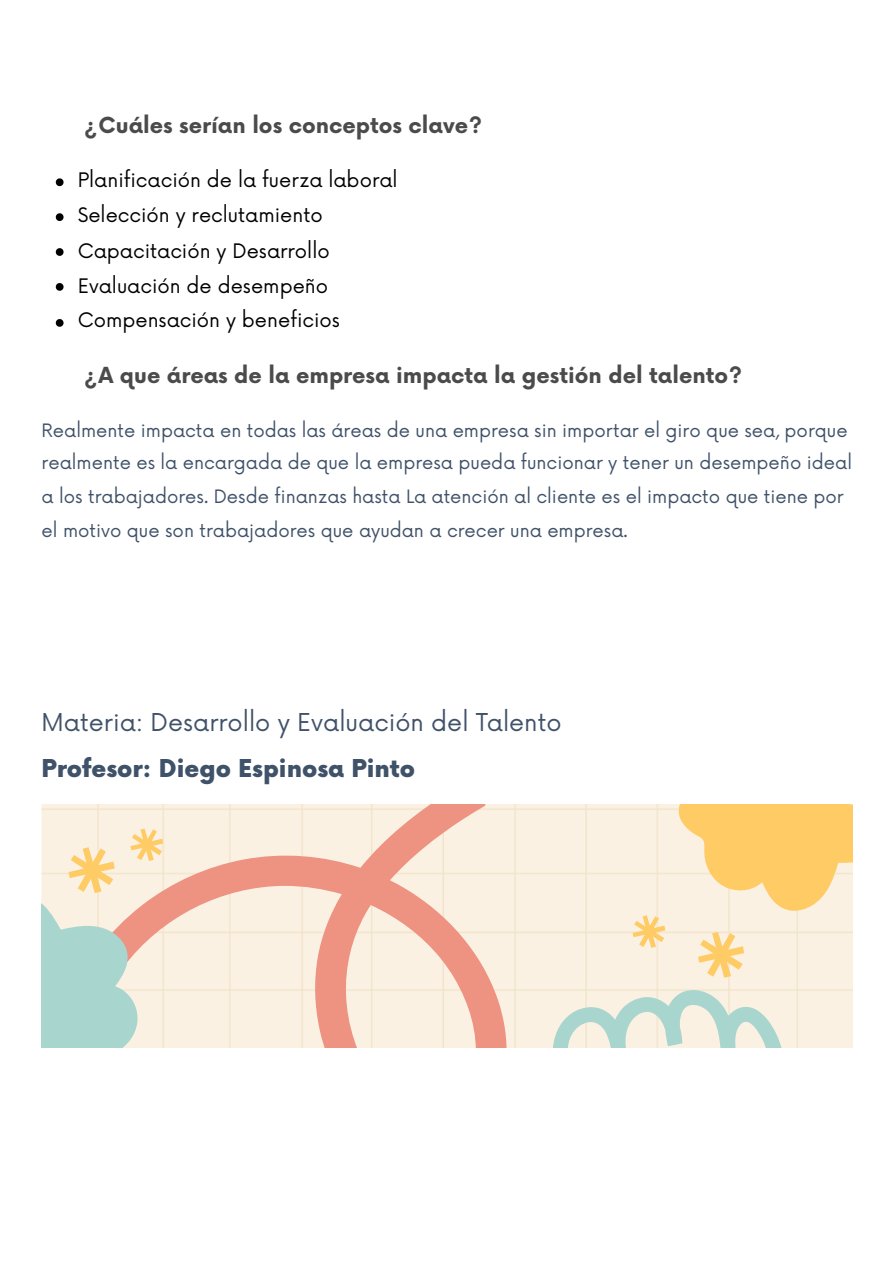
<style>
.page{position:relative;width:894px;height:1263px;background:#fff}
.page>*{position:absolute;margin:0;border:0;box-sizing:border-box;transform-origin:0 0}
.t1{font:24px "Now";color:#405269}
.t2{font:900 24px "Now";color:#405269}
.t3{font:700 21.6px "Now";color:#4b4b4b}
.t4{font:19.5px "Now";color:#000}
.t5{font:18px/33.3px "Now";color:#405269}
</style>
<div class="page">
<svg style="left:56px;top:178px;width:7px;height:8px"></svg>
<svg style="left:56px;top:213px;width:7px;height:8px"></svg>
<svg style="left:56px;top:248px;width:7px;height:8px"></svg>
<svg style="left:56px;top:283px;width:7px;height:8px"></svg>
<svg style="left:56px;top:319px;width:7px;height:8px"></svg>
<div style="left:42px;top:804px;width:810px;height:243px;background:#fbf1e2"></div>
<svg style="left:650px;top:984px;width:132px;height:63px;background:#dbe5d9"></svg>
<svg style="left:93px;top:804px;width:557px;height:243px;background:#f6decf"></svg>
<svg style="left:42px;top:828px;width:128px;height:219px;background:#dbddcc"></svg>
<svg style="left:632px;top:804px;width:220px;height:174px;background:#fce1b0"></svg>
<h2 class="t3" style="left:84px;top:113px;width:399px">¿Cuáles serían los conceptos clave?</h2>
<p class="t4" style="left:78px;top:169px;width:321px">Planificación de la fuerza laboral</p>
<p class="t4" style="left:78px;top:204px;width:246px">Selección y reclutamiento</p>
<p class="t4" style="left:78px;top:240px;width:253px">Capacitación y Desarrollo</p>
<p class="t4" style="left:78px;top:275px;width:252px">Evaluación de desempeño</p>
<p class="t4" style="left:78px;top:309px;width:264px">Compensación y beneficios</p>
<h2 class="t3" style="left:84px;top:363px;width:659px">¿A que áreas de la empresa impacta la gestión del talento?</h2>
<p class="t5" style="left:42px;top:414px;width:811px">Realmente impacta en todas las áreas de una empresa sin importar el giro que sea, porque realmente es la encargada de que la empresa pueda funcionar y tener un desempeño ideal a los trabajadores. Desde fi nanzas hasta La atención al cliente es el impacto que tiene por el motivo que son trabajadores que ayudan a crecer una empresa.</p>
<p class="t1" style="left:42px;top:709px;width:521px">Materia: Desarrollo y Evaluación del Talento</p>
<h1 class="t2" style="left:42px;top:756px;width:374px">Profesor: Diego Espinosa Pinto</h1>
</div>
